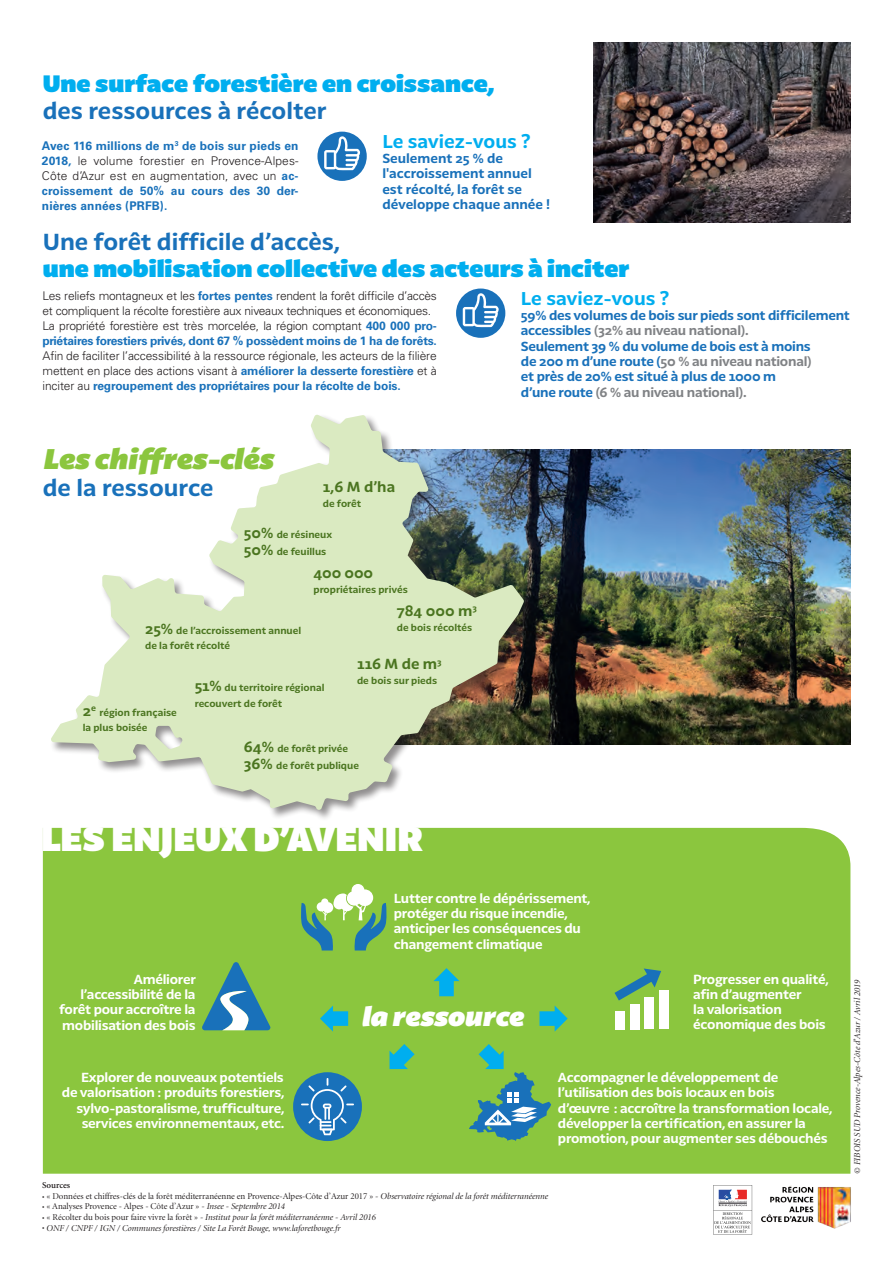
<style>
.page{position:relative;width:893px;height:1263px;background:#fff}
.page>*{position:absolute;margin:0;border:0;box-sizing:border-box;transform-origin:0 0}
.t1{font:800 33px "Latina Essential";color:#fff}
.t2{font:italic 800 27px "Latina Essential";color:#8bc63e}
.t3{font:italic 800 25.5px "Latina Essential";letter-spacing:-.01em;color:#fff}
.t4{font:800 22.5px "Latina Essential";color:#00aeef}
.t5{font:700 22.5px "Latina Essential";color:#1971ba}
.t6{font:700 18px "Latina Essential";color:#00aeef}
.t7{font:700 14.1px "Latina Essential";color:#4b7520}
.t8{font:700 12.75px/15.3px "Latina Essential";letter-spacing:-.02em;color:#fff}
.t9{font:700 12.75px/15.3px "Latina Essential";letter-spacing:-.02em;color:#1971ba}
.t10{font:700 12.75px/15.3px "Latina Essential";color:#1971ba}
.t11{font:300 12px/15px "Univers";letter-spacing:-.02em;color:#231f20}
.t12{font:700 12px/15px "Univers";letter-spacing:.01em;color:#1971ba;text-align:justify}
.t13{font:700 9.45px/15.1px "Latina Essential";color:#4b7520}
.t14{font:italic 9px "Minion Display";color:#231f20}
.t15{font:9px "Minion Display";color:#231f20}
.t16{font:600 9px "Minion";color:#231f20}
.s1{font-weight:300;color:#231f20}
.s2{font-weight:700;color:#1971ba}
.s3{font-size:14.1px}
.s4{color:#808285}
.s5{font-style:italic}
.s6{font-style:normal}
</style>
<div class="page">
<img style="left:594px;top:43px;width:256px;height:180px">
<img style="left:535px;top:450px;width:315px;height:294px">
<div style="left:317px;top:132px;width:50px;height:49px;background:#1971ba;border-radius:50%"></div>
<svg style="left:324px;top:136px;width:36px;height:34px"></svg>
<div style="left:456px;top:288px;width:49px;height:50px;background:#1971ba;border-radius:50%"></div>
<svg style="left:463px;top:293px;width:36px;height:34px"></svg>
<div style="left:50px;top:414px;width:485px;height:407px;background:#231f20;opacity:.5"></div>
<svg style="left:50px;top:414px;width:474px;height:396px;fill:#daeac1"></svg>
<div style="left:43px;top:828px;width:807px;height:346px;background:#8bc63e"></div>
<svg style="left:202px;top:962px;width:68px;height:68px;background:#67a889"></svg>
<div style="left:293px;top:1072px;width:69px;height:69px;background:#1971ba;border-radius:50%"></div>
<svg style="left:301px;top:1078px;width:53px;height:57px"></svg>
<svg style="left:300px;top:884px;width:87px;height:66px;background:#84bc76"></svg>
<div style="left:615px;top:1011px;width:10px;height:18px;background:#fff"></div>
<div style="left:630px;top:1004px;width:9px;height:25px;background:#fff"></div>
<div style="left:644px;top:997px;width:10px;height:32px;background:#fff"></div>
<div style="left:659px;top:990px;width:10px;height:39px;background:#fff"></div>
<svg style="left:614px;top:968px;width:47px;height:32px;background:#6aac6c"></svg>
<svg style="left:433px;top:968px;width:26px;height:28px"></svg>
<svg style="left:320px;top:1005px;width:28px;height:26px"></svg>
<svg style="left:389px;top:1044px;width:26px;height:25px"></svg>
<svg style="left:539px;top:1005px;width:29px;height:26px"></svg>
<svg style="left:469px;top:1044px;width:82px;height:97px;background:#6aaf76"></svg>
<svg style="left:713px;top:1185px;width:39px;height:50px"></svg>
<img style="left:752px;top:1167px;width:99px;height:68px">
<h3 class="t4" style="left:43px;top:70px;width:453px">Une surface forestière en croissance,</h3>
<h3 class="t5" style="left:43px;top:98px;width:285px">des ressources à récolter</h3>
<p class="t12" style="left:42px;top:138px;width:258px">Avec 116 millions de m<sup>3</sup> de bois sur pieds en 2018, <span class="s1">le volume forestier en Provence-Alpes-Côte d’Azur est en augmentation, avec un</span> ac&shy;croissement de 50% au cours des 30 der&shy;nières années (PRFB).</p>
<h3 class="t6" style="left:382px;top:131px;width:150px">Le saviez-vous ?</h3>
<p class="t10" style="left:382px;top:151px;width:169px">Seulement 25 % de l'accroissement annuel est récolté, la forêt se développe chaque année !</p>
<h3 class="t5" style="left:43px;top:229px;width:299px">Une forêt difficile d’accès,</h3>
<h3 class="t4" style="left:43px;top:256px;width:588px">une mobilisation collective des acteurs à inciter</h3>
<p class="t11" style="left:43px;top:288px;width:396px">Les reliefs montagneux et les <span class="s2">fortes pentes</span> rendent la forêt difficile d’accès et compliquent la récolte forestière aux niveaux techniques et économiques.<br>La propriété forestière est très morcelée, la région comptant <span class="s2">400 000 pro&shy;priétaires forestiers privés, dont 67 % possèdent moins de 1 ha de forêts.</span></p>
<p class="t11" style="left:43px;top:348px;width:396px;text-align:justify">Afin de faciliter l’accessibilité à la ressource régionale, les acteurs de la filière mettent en place des actions visant à <span class="s2">améliorer la desserte forestière</span> et à inciter au <span class="s2">regroupement des propriétaires pour la récolte de bois.</span></p>
<h2 class="t2" style="left:43px;top:442px;width:232px">Les chiffres-clés</h2>
<h3 class="t5" style="left:43px;top:475px;width:172px">de la ressource</h3>
<p class="t7" style="left:323px;top:479px;width:74px">1,6 M d’ha</p>
<p class="t13" style="left:323px;top:496px;width:40px">de forêt</p>
<p class="t13" style="left:244px;top:526px;width:90px;line-height:17px"><span class="s3">50%</span> de résineux<br><span class="s3">50%</span> de feuillus</p>
<p class="t7" style="left:313px;top:565px;width:61px">400 000</p>
<p class="t13" style="left:313px;top:582px;width:96px">propriétaires privés</p>
<p class="t7" style="left:397px;top:603px;width:82px">784 000 m<sup>3</sup></p>
<p class="t13" style="left:397px;top:620px;width:77px">de bois récoltés</p>
<p class="t13" style="left:145px;top:623px;width:158px"><span class="s3">25%</span> de l’accroissement annuel de la forêt récolté</p>
<p class="t13" style="left:195px;top:680px;width:131px"><span class="s3">51%</span> du territoire régional recouvert de forêt</p>
<p class="t13" style="left:244px;top:740px;width:117px;line-height:17px"><span class="s3">64%</span> de forêt privée<br><span class="s3">36%</span> de forêt publique</p>
<p class="t7" style="left:357px;top:656px;width:86px">116 M de m<sup>3</sup></p>
<p class="t13" style="left:357px;top:673px;width:82px">de bois sur pieds</p>
<p class="t7" style="left:83px;top:702px;width:15px">2<sup>e</sup></p>
<p class="t13" style="left:83px;top:705px;width:96px;text-indent:17px">région française la plus boisée</p>
<h1 class="t1" style="left:41px;top:819px;width:383px">LES ENJEUX D’AVENIR</h1>
<h3 class="t6" style="left:521px;top:288px;width:150px">Le saviez-vous ?</h3>
<p class="t9" style="left:521px;top:308px;width:330px">59% des volumes de bois sur pieds sont difficilement accessibles <span class="s4">(32% au niveau national).<br></span>Seulement 39 % du volume de bois est à moins<br>de 200 m d’une route (<span class="s4">50 % au niveau national)<br></span>et près de 20% est situé à plus de 1000 m<br>d’une route <span class="s4">(6 % au niveau national).</span></p>
<p class="t8" style="left:59px;top:971px;width:138px;text-align:right">Améliorer l’accessibilité de la forêt pour accroître la mobilisation des bois</p>
<p class="t8" style="left:62px;top:1070px;width:224px;text-align:right">Explorer de nouveaux potentiels<br>de valorisation : produits forestiers, sylvo-pastoralisme, trufficulture, services environnementaux, etc.</p>
<p class="t8" style="left:394px;top:891px;width:198px">Lutter contre le dépérissement, protéger du risque incendie, anticiper les conséquences du changement climatique</p>
<h3 class="t3" style="left:362px;top:1001px;width:163px">la ressource</h3>
<p class="t8" style="left:693px;top:971px;width:137px">Progresser en qualité, afin d’augmenter<br>la valorisation économique des bois</p>
<p class="t8" style="left:558px;top:1070px;width:276px">Accompagner le développement de l’utilisation des bois locaux en bois<br>d’œuvre : accroître la transformation locale, développer la certification, en assurer la promotion, pour augmenter ses débouchés</p>
<p class="t16" style="left:42px;top:1181px;width:30px">Sources</p>
<p class="t15" style="left:42px;top:1192px;width:508px">• « Données et chiffres-clés de la forêt méditerranéenne en Provence-Alpes-Côte d’Azur 2017 » <span class="s5">- Observatoire régional de la forêt méditerranéenne</span></p>
<p class="t15" style="left:42px;top:1202px;width:245px">• « Analyses Provence - Alpes - Côte d’Azur » <span class="s5">- Insee - Septembre 2014</span></p>
<p class="t14" style="left:42px;top:1213px;width:335px"><span class="s6">• « Récolter du bois pour faire vivre la forêt »</span> - Institut pour la forêt méditerranéenne - Avril 2016</p>
<p class="t14" style="left:42px;top:1223px;width:300px"><span class="s6">•</span> ONF / CNPF / IGN / Communes forestières / Site La Forêt Bouge, www.laforetbouge.fr</p>
<p class="t14" style="left:853px;top:1174px;width:196px;rotate:-90deg">© FIBOIS SUD Provence-Alpes-Côte d’Azur / Avril 2019</p>
</div>
